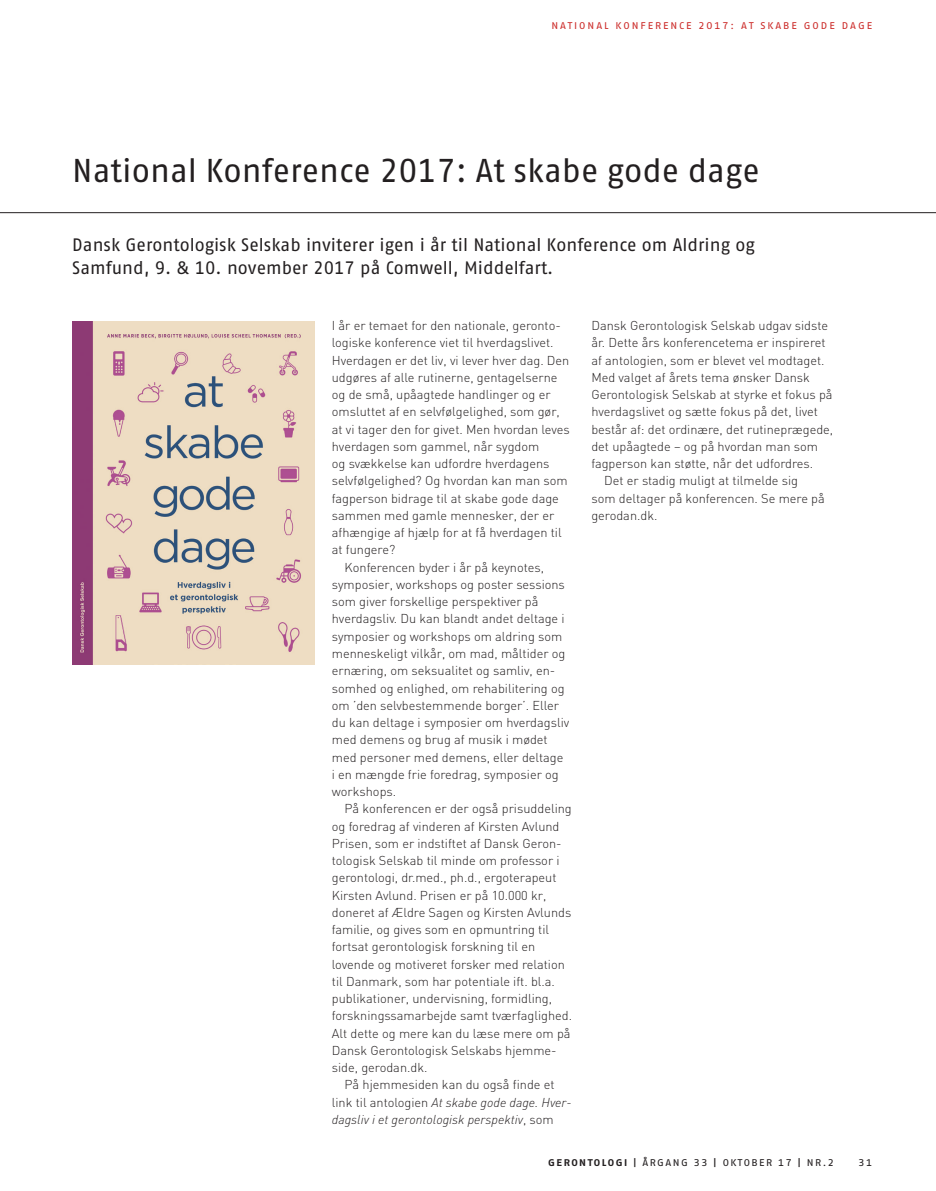
<style>
.page{position:relative;width:936px;height:1191px;background:#fff}
.page>*{position:absolute;margin:0;border:0;box-sizing:border-box;transform-origin:0 0}
.t1{font:33px "Fago No Regular Tf";color:#231f20}
.t2{font:18px/22.5px "Fago No Regular Tf";color:#231f20}
.t3{font:300 12.75px "DIN";color:#231f20}
.t4{font:italic 300 12.75px "DIN";color:#231f20}
.t5{font:9.75px "Fago Ex Regular Tf";letter-spacing:.2em;color:#cc2d2b}
.t6{font:9.75px "Fago Ex Regular Tf";letter-spacing:.15em;color:#231f20}
.s1{font-style:normal}
.s2{font-family:"Fago Ex Bold Tf"}
.s3{font-family:"Fago No Med Tf"}
</style>
<div class="page">
<hr style="left:0;top:212px;width:935px;height:1px;background:#231f20">
<img style="left:72px;top:322px;width:243px;height:342px">
<p class="t5" style="left:551px;top:20px;width:322px">N ATIONAL KONFERENCE 2017: AT SK ABE GODE DAGE</p>
<h1 class="t1" style="left:72px;top:152px;width:688px">National Konference 2017: At skabe gode dage</h1>
<h2 class="t2" style="left:72px;top:233px;width:684px">Dansk Gerontologisk Selskab inviterer igen i år til National Konference om Aldring og<br>Samfund, 9. &amp; 10. november 2017 på Comwell, Middelfart.</h2>
<p class="t3" style="left:332px;top:318px;width:230px">I år er temaet for den nationale, geronto-</p>
<p class="t3" style="left:332px;top:335px;width:223px">logiske konference viet til hverdagslivet.</p>
<p class="t3" style="left:332px;top:352px;width:239px">Hverdagen er det liv, vi lever hver dag. Den</p>
<p class="t3" style="left:332px;top:369px;width:227px">udgøres af alle rutinerne, gentagelserne</p>
<p class="t3" style="left:332px;top:387px;width:220px">og de små, upåagtede handlinger og er</p>
<p class="t3" style="left:332px;top:404px;width:229px">omsluttet af en selvfølgelighed, som gør,</p>
<p class="t3" style="left:332px;top:421px;width:239px">at vi tager den for givet. Men hvordan leves</p>
<p class="t3" style="left:332px;top:438px;width:209px">hverdagen som gammel, når sygdom</p>
<p class="t3" style="left:332px;top:456px;width:219px">og svækkelse kan udfordre hverdagens</p>
<p class="t3" style="left:332px;top:473px;width:237px">selvfølgelighed? Og hvordan kan man som</p>
<p class="t3" style="left:332px;top:490px;width:228px">fagperson bidrage til at skabe gode dage</p>
<p class="t3" style="left:332px;top:507px;width:224px">sammen med gamle mennesker, der er</p>
<p class="t3" style="left:332px;top:525px;width:231px">afhængige af hjælp for at få hverdagen til</p>
<p class="t3" style="left:332px;top:542px;width:65px">at fungere?</p>
<p class="t3" style="left:344px;top:559px;width:201px">Konferencen byder i år på keynotes,</p>
<p class="t3" style="left:332px;top:576px;width:234px">symposier, workshops og poster sessions</p>
<p class="t3" style="left:332px;top:594px;width:208px">som giver forskellige perspektiver på</p>
<p class="t3" style="left:332px;top:611px;width:234px">hverdagsliv. Du kan blandt andet deltage i</p>
<p class="t3" style="left:332px;top:628px;width:232px">symposier og workshops om aldring som</p>
<p class="t3" style="left:332px;top:645px;width:235px">menneskeligt vilkår, om mad, måltider og</p>
<p class="t3" style="left:332px;top:663px;width:225px">ernæring, om seksualitet og samliv, en-</p>
<p class="t3" style="left:332px;top:680px;width:234px">somhed og enlighed, om rehabilitering og</p>
<p class="t3" style="left:332px;top:697px;width:228px">om ’den selvbestemmende borger’. Eller</p>
<p class="t3" style="left:332px;top:714px;width:239px">du kan deltage i symposier om hverdagsliv</p>
<p class="t3" style="left:332px;top:732px;width:217px">med demens og brug af musik i mødet</p>
<p class="t3" style="left:332px;top:749px;width:233px">med personer med demens, eller deltage</p>
<p class="t3" style="left:332px;top:766px;width:228px">i en mængde frie foredrag, symposier og</p>
<p class="t3" style="left:332px;top:783px;width:66px">workshops.</p>
<p class="t3" style="left:344px;top:801px;width:229px">På konferencen er der også prisuddeling</p>
<p class="t3" style="left:332px;top:818px;width:229px">og foredrag af vinderen af Kirsten Avlund</p>
<p class="t3" style="left:332px;top:835px;width:231px">Prisen, som er indstiftet af Dansk Geron-</p>
<p class="t3" style="left:332px;top:852px;width:229px">tologisk Selskab til minde om professor i</p>
<p class="t3" style="left:332px;top:870px;width:226px">gerontologi, dr.med., ph.d., ergoterapeut</p>
<p class="t3" style="left:332px;top:887px;width:216px">Kirsten Avlund. Prisen er på 10.000 kr,</p>
<p class="t3" style="left:332px;top:904px;width:241px">doneret af Ældre Sagen og Kirsten Avlunds</p>
<p class="t3" style="left:332px;top:921px;width:219px">familie, og gives som en opmuntring til</p>
<p class="t3" style="left:332px;top:939px;width:205px">fortsat gerontologisk forskning til en</p>
<p class="t3" style="left:332px;top:956px;width:234px">lovende og motiveret forsker med relation</p>
<p class="t3" style="left:332px;top:973px;width:225px">til Danmark, som har potentiale ift. bl.a.</p>
<p class="t3" style="left:332px;top:990px;width:222px">publikationer, undervisning, formidling,</p>
<p class="t3" style="left:332px;top:1008px;width:242px">forskningssamarbejde samt tværfaglighed.</p>
<p class="t3" style="left:332px;top:1025px;width:240px">Alt dette og mere kan du læse mere om på</p>
<p class="t3" style="left:332px;top:1042px;width:226px">Dansk Gerontologisk Selskabs hjemme-</p>
<p class="t3" style="left:332px;top:1059px;width:97px">side, gerodan.dk.</p>
<p class="t3" style="left:344px;top:1077px;width:211px">På hjemmesiden kan du også finde et</p>
<p class="t4" style="left:332px;top:1094px;width:241px"><span class="s1">link til antologien</span> At skabe gode dage. Hver-</p>
<p class="t4" style="left:332px;top:1111px;width:223px">dagsliv i et gerontologisk perspektiv<span class="s1">, som</span></p>
<p class="t3" style="left:591px;top:318px;width:238px">Dansk Gerontologisk Selskab udgav sidste</p>
<p class="t3" style="left:591px;top:335px;width:236px">år. Dette års konferencetema er inspireret</p>
<p class="t3" style="left:591px;top:352px;width:235px">af antologien, som er blevet vel modtaget.</p>
<p class="t3" style="left:591px;top:369px;width:220px">Med valget af årets tema ønsker Dansk</p>
<p class="t3" style="left:591px;top:387px;width:243px">Gerontologisk Selskab at styrke et fokus på</p>
<p class="t3" style="left:591px;top:404px;width:228px">hverdagslivet og sætte fokus på det, livet</p>
<p class="t3" style="left:591px;top:421px;width:243px">består af: det ordinære, det rutineprægede,</p>
<p class="t3" style="left:591px;top:438px;width:228px">det upåagtede – og på hvordan man som</p>
<p class="t3" style="left:591px;top:456px;width:223px">fagperson kan støtte, når det udfordres.</p>
<p class="t3" style="left:604px;top:473px;width:195px">Det er stadig muligt at tilmelde sig</p>
<p class="t3" style="left:591px;top:490px;width:235px">som deltager på konferencen. Se mere på</p>
<p class="t3" style="left:591px;top:507px;width:68px">gerodan.dk.</p>
<p class="t6" style="left:548px;top:1156px;width:287px"><span class="s2">GERONTOLOGI</span> <span class="s3">|</span> ÅRGANG 33 <span class="s3">|</span> OKTOBER 17 <span class="s3">|</span> NR.2</p>
<p class="t6" style="left:858px;top:1156px;width:15px">31</p>
</div>
